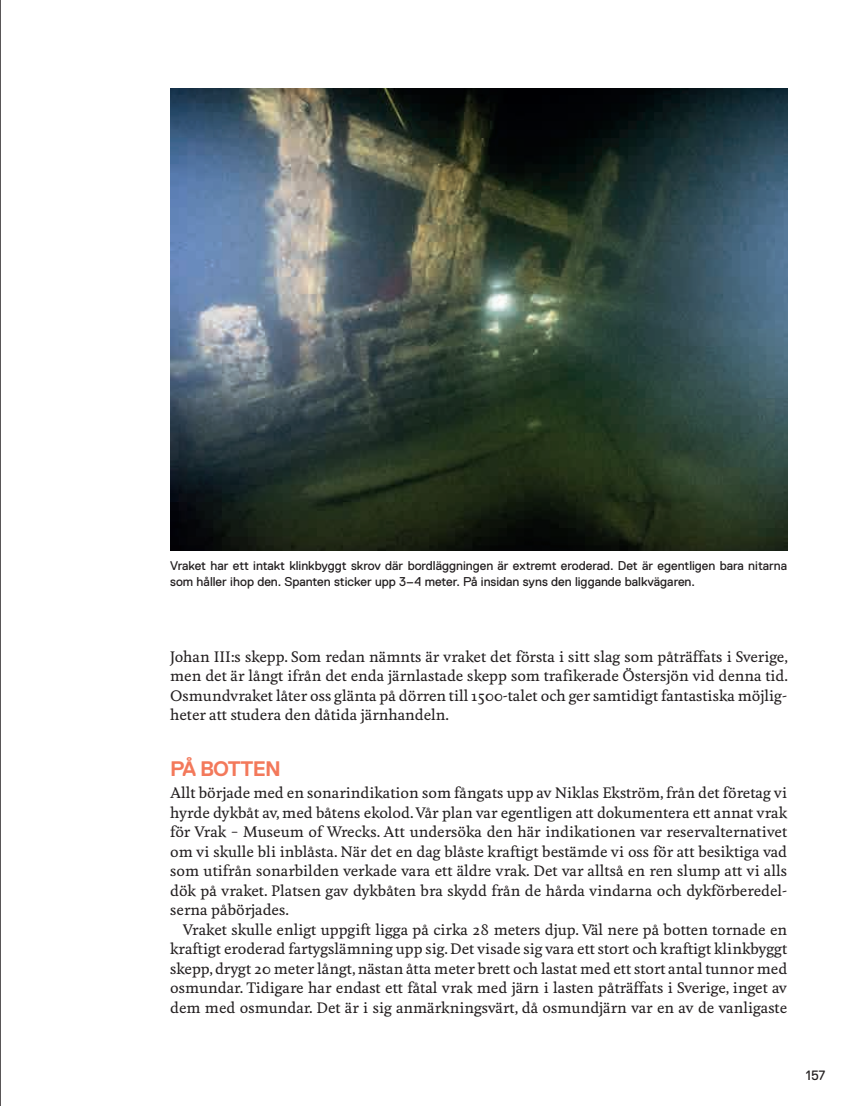
<style>
.page{position:relative;width:851px;height:1106px;background:#fff}
.page>*{position:absolute;margin:0;border:0;box-sizing:border-box;transform-origin:0 0}
.t1{font:700 21px "Replica Std";letter-spacing:-.04em;color:#f3795b}
.t2{font:500 14.25px/19.5px "Feijoa";color:#231f20;text-align:justify}
.t3{font:13.5px "Replica Std";color:#231f20}
.t4{font:12.75px/15.3px "Replica Std";color:#231f20}
</style>
<div class="page">
<hr style="left:0;top:0;width:1px;height:1106px;background:#231f20">
<img style="left:170px;top:88px;width:617px;height:462px">
<p class="t4" style="left:170px;top:558px;width:618px">Vraket har ett intakt klinkbyggt skrov där bordläggningen är extremt eroderad. Det är egentligen bara nitarna som håller ihop den. Spanten sticker upp 3–4 meter. På insidan syns den liggande balkvägaren.</p>
<p class="t2" style="left:170px;top:647px;width:619px">Johan III:s skepp. Som redan nämnts är vraket det första i sitt slag som påträffats i Sverige, men det är långt ifrån det enda järnlastade skepp som trafikerade Östersjön vid denna tid.<br>Osmundvraket låter oss glänta på dörren till 1500-talet och ger samtidigt fantastiska möjlig&shy;heter att studera den dåtida järnhandeln.</p>
<h4 class="t1" style="left:170px;top:757px;width:112px">PÅ BOTTEN</h4>
<p class="t2" style="left:170px;top:783px;width:618px">Allt började med en sonarindikation som fångats upp av Niklas Ekström, från det företag vi hyrde dykbåt av, med båtens ekolod. Vår plan var egentligen att dokumentera ett annat vrak för Vrak – Museum of Wrecks. Att undersöka den här indikationen var reservalternativet om vi skulle bli inblåsta. När det en dag blåste kraftigt bestämde vi oss för att besiktiga vad som utifrån sonarbilden verkade vara ett äldre vrak. Det var alltså en ren slump att vi alls dök på vraket. Platsen gav dykbåten bra skydd från de hårda vindarna och dykförberedel&shy;serna påbörjades.</p>
<p class="t2" style="left:170px;top:920px;width:618px;text-indent:13px">Vraket skulle enligt uppgift ligga på cirka 28 meters djup. Väl nere på botten tornade en kraftigt eroderad fartygslämning upp sig. Det visade sig vara ett stort och kraftigt klinkbyggt skepp, drygt 20 meter långt, nästan åtta meter brett och lastat med ett stort antal tunnor med osmundar. Tidigare har endast ett fåtal vrak med järn i lasten påträffats i Sverige, inget av dem med osmundar. Det är i sig anmärkningsvärt, då osmundjärn var en av de vanligaste</p>
<p class="t3" style="left:805px;top:1067px;width:21px">157</p>
</div>
